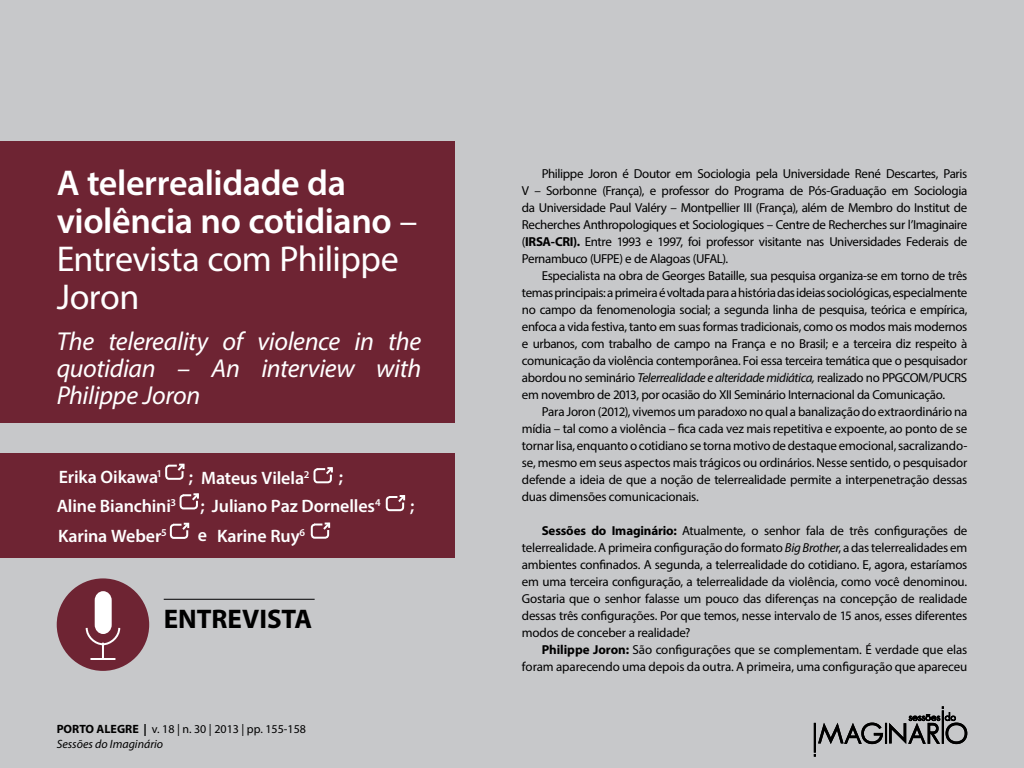
<style>
.page{position:relative;width:1024px;height:768px;background:#c7c8ca}
.page>*{position:absolute;margin:0;border:0;box-sizing:border-box;transform-origin:0 0}
.t1{font:600 36px/38px "Myriad Pro";letter-spacing:-.015em;color:#fff}
.t2{font:700 27px "Myriad Pro";letter-spacing:.005em;color:#000}
.t3{font:italic 26px/27px "Myriad Pro";letter-spacing:-.015em;color:#fff;text-align:justify}
.t4{font:600 18px/28.4px "Myriad Pro";letter-spacing:-.01em;color:#fff}
.t5{font:13px/17px "Myriad Pro";letter-spacing:-.02em;color:#000;text-align:justify}
.t6{font:12px/15px "Myriad Pro";color:#000}
.s1{font-weight:400}
.s2{font-weight:700}
.s3{font-style:italic}
</style>
<div class="page">
<svg style="left:814px;top:706px;width:154px;height:51px"></svg>
<div style="left:0;top:141px;width:454px;height:282px;background:#6e2433"></div>
<div style="left:0;top:454px;width:454px;height:104px;background:#6e2433"></div>
<hr style="left:164px;top:599px;width:151px;height:1px;background:#000">
<svg style="left:165px;top:463px;width:20px;height:17px"></svg>
<svg style="left:310px;top:522px;width:21px;height:17px"></svg>
<svg style="left:179px;top:493px;width:20px;height:17px"></svg>
<svg style="left:385px;top:495px;width:21px;height:17px"></svg>
<svg style="left:169px;top:522px;width:21px;height:17px"></svg>
<svg style="left:313px;top:467px;width:20px;height:17px"></svg>
<div style="left:57px;top:578px;width:92px;height:93px;background:#6e2433;border-radius:50%"></div>
<svg style="left:85px;top:591px;width:36px;height:69px"></svg>
<h1 class="t1" style="left:57px;top:163px;width:362px">A telerrealidade da violência no cotidiano <span class="s1">–<br>Entrevista com Philippe<br>Joron</span></h1>
<h3 class="t3" style="left:57px;top:327px;width:366px">The telereality of violence in the quotidian – An interview with Philippe Joron</h3>
<h3 class="t4" style="left:59px;top:463px;width:105px">Erika Oikawa<sup>1</sup></h3>
<h3 class="t4" style="left:57px;top:491px;width:121px;line-height:29.4px">Aline Bianchini<sup>3<br></sup>Karina Weber<sup>5</sup></h3>
<h3 class="t4" style="left:201px;top:463px;width:110px">Mateus Vilela<sup>2</sup></h3>
<h3 class="t4" style="left:189px;top:463px;width:6px">;</h3>
<h3 class="t4" style="left:200px;top:463px;width:182px;text-indent:138px">;<br>; Juliano Paz Dornelles<sup>4</sup></h3>
<h3 class="t4" style="left:198px;top:521px;width:11px">e</h3>
<h3 class="t4" style="left:217px;top:521px;width:90px">Karine Ruy<sup>6</sup></h3>
<h2 class="t2" style="left:164px;top:601px;width:110px">ENTREVISTA</h2>
<h3 class="t4" style="left:410px;top:492px;width:6px">;</h3>
<p class="t6" style="left:57px;top:722px;width:251px"><span class="s2">PORTO ALEGRE |</span> v. 18 | n. 30 | 2013 | pp. 155-158<br><span class="s3">Sessões do Imaginário</span></p>
<p class="t5" style="left:522px;top:165px;width:447px;text-indent:20px">Philippe Joron é Doutor em Sociologia pela Universidade René Descartes, Paris V – Sorbonne (França), e professor do Programa de Pós-Graduação em Sociologia da Universidade Paul Valéry – Montpellier III (França), além de Membro do Institut de Recherches Anthropologiques et Sociologiques – Centre de Recherches sur l’Imaginaire (<span class="s2">IRSA</span></p>
<p class="t5" style="left:522px;top:233px;width:447px;text-indent:29px"><span class="s2">-CRI).</span> Entre 1993 e 1997, foi professor visitante nas Universidades Federais de<br>Pernambuco (UFPE) e de Alagoas (UFAL).</p>
<p class="t5" style="left:522px;top:267px;width:447px;text-indent:20px">Especialista na obra de Georges Bataille, sua pesquisa organiza-se em torno de três temas principais: a primeira é voltada para a história das ideias sociológicas, especialmente no campo da fenomenologia social; a segunda linha de pesquisa, teórica e empírica, enfoca a vida festiva, tanto em suas formas tradicionais, como os modos mais modernos e urbanos, com trabalho de campo na França e no Brasil; e a terceira diz respeito à comunicação da violência contemporânea. Foi essa terceira temática que o pesquisador abordou no seminário <span class="s3">Telerrealidade e alteridade midiática,</span> realizado no PPGCOM/PUCRS em novembro de 2013, por ocasião do XII Seminário Internacional da Comunicação.</p>
<p class="t5" style="left:522px;top:403px;width:447px;text-indent:20px">Para Joron (2012), vivemos um paradoxo no qual a banalização do extraordinário na mídia – tal como a violência – fica cada vez mais repetitiva e expoente, ao ponto de se tornar lisa, enquanto o cotidiano se torna motivo de destaque emocional, sacralizando&shy;se, mesmo em seus aspectos mais trágicos ou ordinários. Nesse sentido, o pesquisador defende a ideia de que a noção de telerrealidade permite a interpenetração dessas duas dimensões comunicacionais.</p>
<p class="t5" style="left:522px;top:522px;width:447px;text-indent:20px"><span class="s2">Sessões do Imaginário:</span> Atualmente, o senhor fala de três configurações de telerrealidade. A primeira configuração do formato <span class="s3">Big Brother</span>, a das telerrealidades em ambientes confinados. A segunda, a telerrealidade do cotidiano. E, agora, estaríamos em uma terceira configuração, a telerrealidade da violência, como você denominou.<br>Gostaria que o senhor falasse um pouco das diferenças na concepção de realidade dessas três configurações. Por que temos, nesse intervalo de 15 anos, esses diferentes modos de conceber a realidade?</p>
<p class="t5" style="left:522px;top:641px;width:447px;text-align:right"><span class="s2">Philippe Joron:</span> São configurações que se complementam. É verdade que elas foram aparecendo uma depois da outra. A primeira, uma configuração que apareceu</p>
</div>
